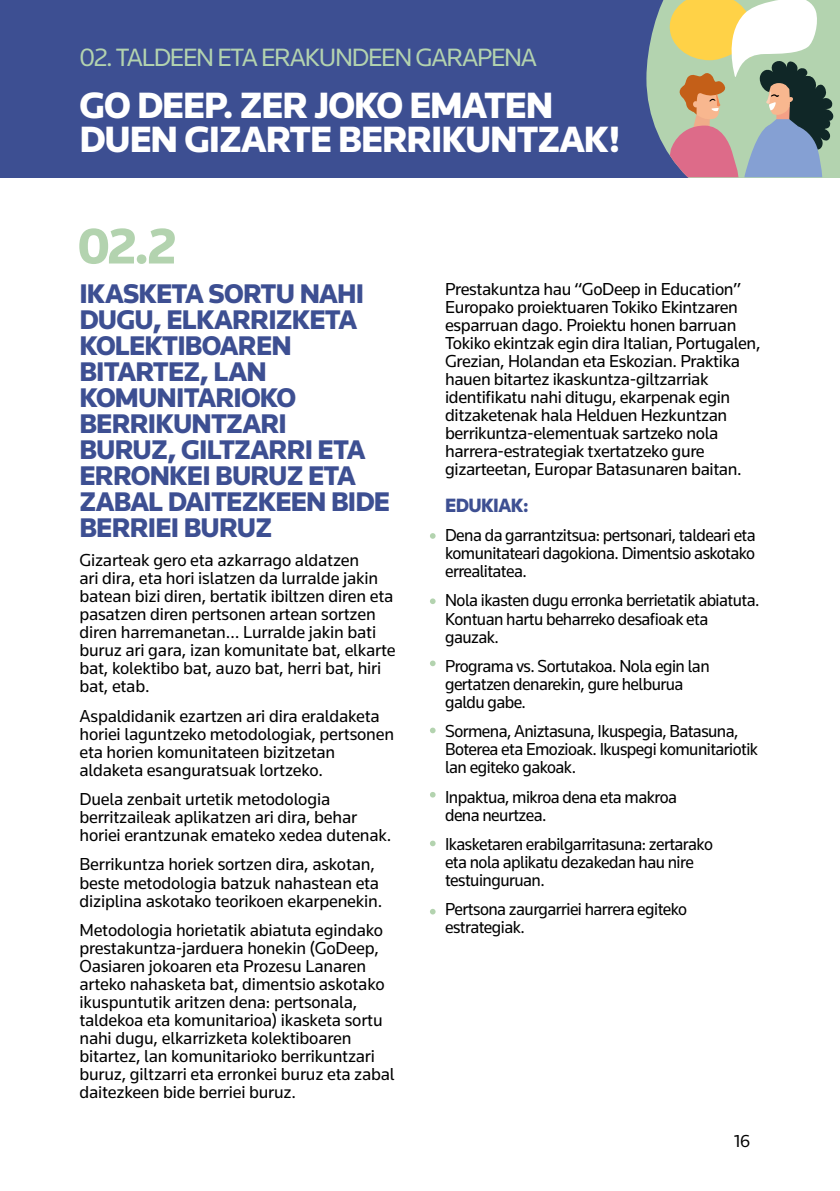
<style>
.page{position:relative;width:840px;height:1191px;background:#fff}
.page>*{position:absolute;margin:0;border:0;box-sizing:border-box;transform-origin:0 0}
.t1{font:900 52px "Knowledge";color:#b3d3af}
.t2{font:900 38px/34px "Knowledge";letter-spacing:-.03em;color:#fff}
.t3{font:900 28px/26px "Knowledge";letter-spacing:-.03em;color:#3d4f92}
.t4{font:26px "Knowledge";letter-spacing:-.05em;color:#b3d3af}
.t5{font:900 20px "Knowledge";letter-spacing:-.03em;color:#3d4f92;scale:.96 1}
.t6{font:18px/18px "Knowledge";letter-spacing:-.02em;color:#000}
.t7{font:18px/18px "Knowledge";letter-spacing:-.02em;color:#000;scale:.96 1}
</style>
<div class="page">
<div style="left:0;top:0;width:839px;height:177px;background:#3d4f92"></div>
<svg style="left:646px;top:0;width:193px;height:177px;background:#b1b19b"></svg>
<svg style="left:430px;top:598px;width:5px;height:6px"></svg>
<svg style="left:430px;top:533px;width:5px;height:6px"></svg>
<svg style="left:430px;top:660px;width:5px;height:6px"></svg>
<svg style="left:430px;top:727px;width:5px;height:6px"></svg>
<svg style="left:430px;top:792px;width:6px;height:6px"></svg>
<svg style="left:430px;top:840px;width:5px;height:6px"></svg>
<svg style="left:430px;top:909px;width:5px;height:5px"></svg>
<h3 class="t4" style="left:79px;top:41px;width:459px">02. TALDEEN ETA ERAKUNDEEN GARAPENA</h3>
<h2 class="t2" style="left:79px;top:88px;width:541px">GO DEEP. ZER JOKO EMATEN<br>DUEN GIZARTE BERRIKUNTZAK!</h2>
<h1 class="t1" style="left:78px;top:214px;width:100px">02.2</h1>
<h3 class="t3" style="left:79px;top:280px;width:312px">IKASKETA SORTU NAHI<br>DUGU, ELKARRIZKETA<br>KOLEKTIBOAREN<br>BITARTEZ, LAN<br>KOMUNITARIOKO<br>BERRIKUNTZARI<br>BURUZ, GILTZARRI ETA<br>ERRONKEI BURUZ ETA<br>ZABAL DAITEZKEEN BIDE<br>BERRIEI BURUZ</h3>
<p class="t6" style="left:79px;top:551px;width:317px">Gizarteak gero eta azkarrago aldatzen<br>ari dira, eta hori islatzen da lurralde jakin batean bizi diren, bertatik ibiltzen diren eta pasatzen diren pertsonen artean sortzen diren harremanetan… Lurralde jakin bati buruz ari gara, izan komunitate bat, elkarte bat, kolektibo bat, auzo bat, herri bat, hiri bat, etab.</p>
<p class="t6" style="left:79px;top:706px;width:316px">Aspaldidanik ezartzen ari dira eraldaketa horiei laguntzeko metodologiak, pertsonen eta horien komunitateen bizitzetan aldaketa esanguratsuak lortzeko.</p>
<p class="t6" style="left:79px;top:790px;width:313px">Duela zenbait urtetik metodologia berritzaileak aplikatzen ari dira, behar horiei erantzunak emateko xedea dutenak.</p>
<p class="t6" style="left:79px;top:855px;width:304px">Berrikuntza horiek sortzen dira, askotan, beste metodologia batzuk nahastean eta diziplina askotako teorikoen ekarpenekin.</p>
<p class="t6" style="left:79px;top:920px;width:316px">Metodologia horietatik abiatuta egindako prestakuntza-jarduera honekin (GoDeep, Oasiaren jokoaren eta Prozesu Lanaren arteko nahasketa bat, dimentsio askotako ikuspuntutik aritzen dena: pertsonala, taldekoa eta komunitarioa) ikasketa sortu nahi dugu, elkarrizketa kolektiboaren bitartez, lan komunitarioko berrikuntzari buruz, giltzarri eta erronkei buruz eta zabal daitezkeen bide berriei buruz.</p>
<p class="t6" style="left:445px;top:279px;width:317px">Prestakuntza hau “GoDeep in Education” Europako proiektuaren Tokiko Ekintzaren esparruan dago. Proiektu honen barruan Tokiko ekintzak egin dira Italian, Portugalen, Grezian, Holandan eta Eskozian. Praktika hauen bitartez ikaskuntza-giltzarriak identifikatu nahi ditugu, ekarpenak egin ditzaketenak hala Helduen Hezkuntzan berrikuntza-elementuak sartzeko nola harrera-estrategiak txertatzeko gure gizarteetan, Europar Batasunaren baitan.</p>
<p class="t5" style="left:445px;top:493px;width:88px">EDUKIAK:</p>
<p class="t7" style="left:445px;top:526px;width:325px;text-align:justify">Dena da garrantzitsua: pertsonari, taldeari eta komunitateari dagokiona. Dimentsio askotako errealitatea.</p>
<p class="t7" style="left:445px;top:591px;width:329px">Nola ikasten dugu erronka berrietatik abiatuta.<br>Kontuan hartu beharreko desafioak eta gauzak.</p>
<p class="t7" style="left:445px;top:656px;width:277px">Programa vs. Sortutakoa. Nola egin lan gertatzen denarekin, gure helburua galdu gabe.</p>
<p class="t7" style="left:445px;top:722px;width:327px">Sormena, Aniztasuna, Ikuspegia, Batasuna,<br>Boterea eta Emozioak. Ikuspegi komunitariotik lan egiteko gakoak.</p>
<p class="t7" style="left:445px;top:787px;width:243px">Inpaktua, mikroa dena eta makroa dena neurtzea.</p>
<p class="t7" style="left:445px;top:834px;width:280px">Ikasketaren erabilgarritasuna: zertarako eta nola aplikatu dezakedan hau nire testuinguruan.</p>
<p class="t7" style="left:445px;top:900px;width:253px">Pertsona zaurgarriei harrera egiteko estrategiak.</p>
<p class="t6" style="left:733px;top:1131px;width:18px">16</p>
</div>
